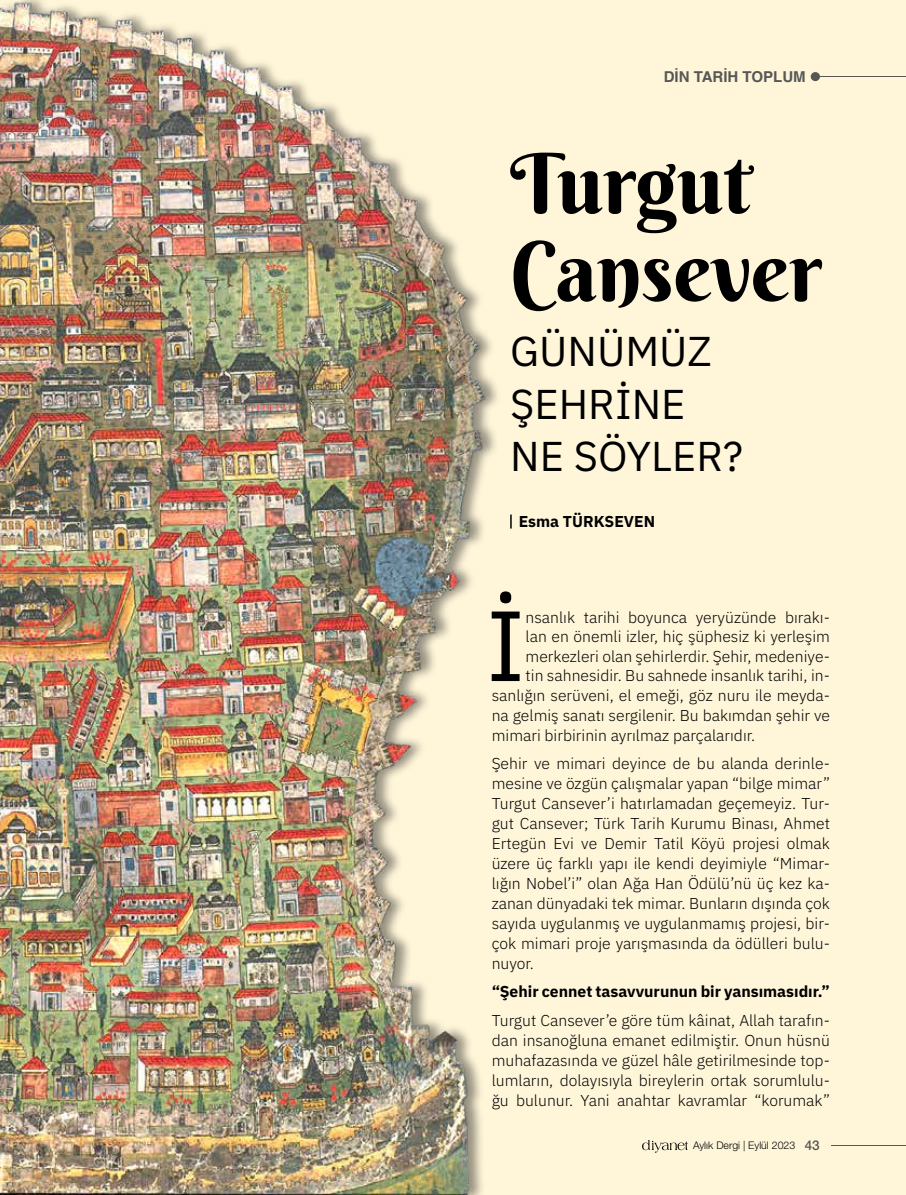
<style>
.page{position:relative;width:906px;height:1195px;background:#fff6da}
.page>*{position:absolute;margin:0;border:0;box-sizing:border-box;transform-origin:0 0}
.t1{font:99.6px "IBM Plex Sans";color:#000}
.t2{font:83.1px/87.8px "Berkshire Swash";color:#000}
.t3{font:41.7px/52.8px "IBM Plex Sans";color:#000}
.t4{font:300 15.75px/20px "IBM Plex Sans";color:#000;text-align:justify}
.t5{font:700 15.75px "IBM Plex Sans";color:#000}
.t6{font:700 15px "Helvetica";color:#575756}
.t7{font:300 10.5px "Helvetica Neue LT Pro";color:#000}
.s1{font-weight:500;font-size:13.5px;color:#575756}
</style>
<div class="page">
<img style="left:0;top:0;width:498px;height:1195px">
<svg style="left:510px;top:514px;width:2px;height:14px"></svg>
<hr style="left:831px;top:1145px;width:75px;height:1px;background:#575756">
<hr style="left:820px;top:76px;width:86px;height:1px;background:#575756">
<div style="left:810px;top:72px;width:10px;height:9px;background:#575756;border-radius:50%"></div>
<svg style="left:642px;top:1140px;width:46px;height:13px"></svg>
<p class="t6" style="left:663px;top:67px;width:143px">DİN TARİH TOPLUM</p>
<h2 class="t2" style="left:510px;top:140px;width:313px">Turgut<br>Cansever</h2>
<h3 class="t3" style="left:510px;top:321px;width:234px">GÜNÜMÜZ<br>ŞEHRİNE<br>NE SÖYLER?</h3>
<p class="t5" style="left:519px;top:509px;width:138px">Esma TÜRKSEVEN</p>
<h1 class="t1" style="left:486px;top:569px;width:41px">İ</h1>
<p class="t4" style="left:525px;top:606px;width:306px">nsanlık tarihi boyunca yeryüzünde bırakı-</p>
<p class="t4" style="left:525px;top:625px;width:306px">lan en önemli izler, hiç şüphesiz ki yerleşim</p>
<p class="t4" style="left:525px;top:645px;width:306px">merkezleri olan şehirlerdir. Şehir, medeniye-</p>
<p class="t4" style="left:525px;top:664px;width:306px">tin sahnesidir. Bu sahnede insanlık tarihi, in-</p>
<p class="t4" style="left:492px;top:684px;width:340px">sanlığın serüveni, el emeği, göz nuru ile meyda-</p>
<p class="t4" style="left:492px;top:704px;width:340px">na gelmiş sanatı sergilenir. Bu bakımdan şehir ve</p>
<p class="t4" style="left:492px;top:724px;width:265px">mimari birbirinin ayrılmaz parçalarıdır.</p>
<p class="t4" style="left:492px;top:752px;width:340px">Şehir ve mimari deyince de bu alanda derinle&shy;mesine ve özgün çalışmalar yapan “bilge mimar” Turgut Cansever’i hatırlamadan geçemeyiz. Tur&shy;gut Cansever; Türk Tarih Kurumu Binası, Ahmet Ertegün Evi ve Demir Tatil Köyü projesi olmak üzere üç farklı yapı ile kendi deyimiyle “Mimar&shy;lığın Nobel’i” olan Ağa Han Ödülü’nü üç kez ka&shy;zanan dünyadaki tek mimar. Bunların dışında çok sayıda uygulanmış ve uygulanmamış projesi, bir&shy;çok mimari proje yarışmasında da ödülleri bulu&shy;nuyor.</p>
<p class="t5" style="left:492px;top:979px;width:340px">“Şehir cennet tasavvurunun bir yansımasıdır.”</p>
<p class="t4" style="left:492px;top:1009px;width:340px">Turgut Cansever’e göre tüm kâinat, Allah tarafın&shy;dan insanoğluna emanet edilmiştir. Onun hüsnü muhafazasında ve güzel hâle getirilmesinde top&shy;lumların, dolayısıyla bireylerin ortak sorumlulu&shy;ğu bulunur. Yani anahtar kavramlar “korumak”</p>
<p class="t7" style="left:693px;top:1139px;width:128px">Aylık Dergi | Eylül 2023 <span class="s1">43</span></p>
</div>
